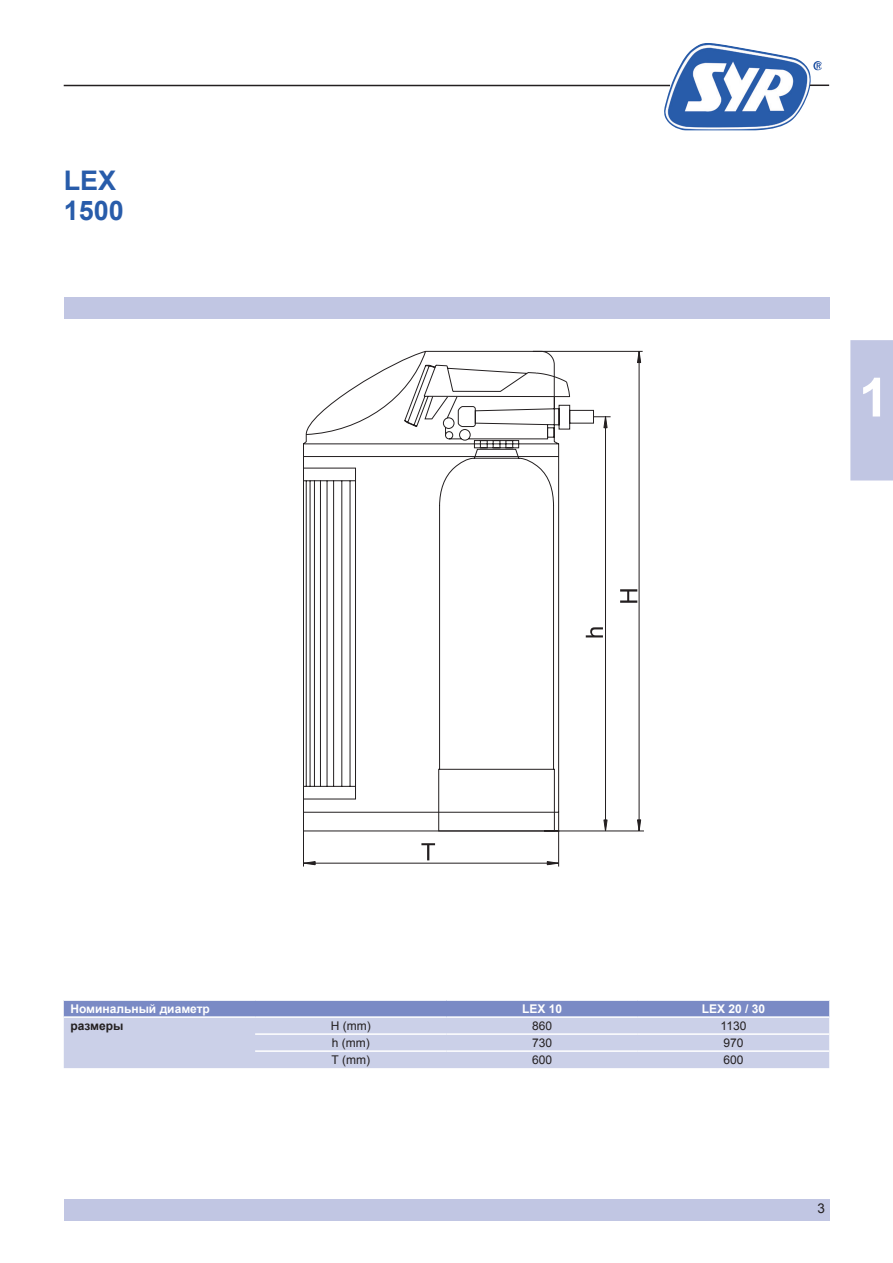
<style>
.page{position:relative;width:893px;height:1263px;background:#fff}
.page>*{position:absolute;margin:0;border:0;box-sizing:border-box;transform-origin:0 0}
.t1{font:700 54px "Arial";color:#fff}
.t2{font:700 27px/30px "Arial";color:#285caa}
.t3{font:13.5px "Arial";color:#231f20}
.t4{font:12px "Arial";color:#231f20}
.t5{font:700 12px "Arial";color:#fff}
.t6{font:700 12px "Arial";color:#231f20}
</style>
<div class="page">
<div style="left:64px;top:298px;width:765px;height:21px;background:#c1c6e3"></div>
<div style="left:64px;top:1199px;width:765px;height:21px;background:#c1c6e3"></div>
<img style="left:663px;top:43px;width:159px;height:87px">
<hr style="left:64px;top:85px;width:606px;height:1px;background:#231f20">
<svg style="left:810px;top:85px;width:19px;height:1px"></svg>
<svg style="left:64px;top:1001px;width:765px;height:67px;background:#b7bfdf"></svg>
<hr style="left:64px;top:1016px;width:191px;height:2px;background:#fff">
<hr style="left:255px;top:1016px;width:191px;height:2px;background:#fff">
<hr style="left:446px;top:1016px;width:192px;height:2px;background:#fff">
<hr style="left:638px;top:1016px;width:191px;height:2px;background:#fff">
<hr style="left:255px;top:1033px;width:191px;height:2px;background:#fff">
<hr style="left:446px;top:1033px;width:192px;height:2px;background:#fff">
<hr style="left:638px;top:1033px;width:191px;height:2px;background:#fff">
<hr style="left:255px;top:1050px;width:191px;height:2px;background:#fff">
<hr style="left:446px;top:1050px;width:192px;height:2px;background:#fff">
<hr style="left:638px;top:1050px;width:191px;height:2px;background:#fff">
<svg style="left:303px;top:351px;width:341px;height:516px"></svg>
<svg style="left:620px;top:589px;width:17px;height:14px"></svg>
<svg style="left:586px;top:627px;width:17px;height:10px"></svg>
<svg style="left:421px;top:843px;width:14px;height:17px"></svg>
<hr style="left:304px;top:863px;width:255px;height:1px;background:#231f20">
<svg style="left:303px;top:861px;width:13px;height:5px"></svg>
<svg style="left:546px;top:860px;width:18px;height:6px"></svg>
<svg style="left:603px;top:819px;width:5px;height:18px"></svg>
<svg style="left:637px;top:819px;width:5px;height:18px"></svg>
<svg style="left:603px;top:411px;width:5px;height:18px"></svg>
<svg style="left:636px;top:351px;width:6px;height:12px"></svg>
<div style="left:850px;top:340px;width:43px;height:140px;background:#c1c6e3"></div>
<h2 class="t2" style="left:64px;top:166px;width:62px">LEX<br>1500</h2>
<h1 class="t1" style="left:859px;top:362px;width:32px">1</h1>
<p class="t5" style="left:70px;top:1001px;width:141px">Номинальный диаметр</p>
<p class="t5" style="left:522px;top:1001px;width:42px">LEX 10</p>
<p class="t5" style="left:702px;top:1001px;width:65px">LEX 20 / 30</p>
<p class="t6" style="left:70px;top:1018px;width:54px">размеры</p>
<p class="t4" style="left:331px;top:1018px;width:41px">H (mm)</p>
<p class="t4" style="left:532px;top:1018px;width:22px">860</p>
<p class="t4" style="left:721px;top:1018px;width:27px">1130</p>
<p class="t4" style="left:332px;top:1035px;width:39px">h (mm)</p>
<p class="t4" style="left:532px;top:1035px;width:22px">730</p>
<p class="t4" style="left:723px;top:1035px;width:22px">970</p>
<p class="t4" style="left:332px;top:1052px;width:40px">T (mm)</p>
<p class="t4" style="left:532px;top:1052px;width:22px">600</p>
<p class="t4" style="left:723px;top:1052px;width:22px">600</p>
<p class="t3" style="left:817px;top:1200px;width:9px">3</p>
</div>
